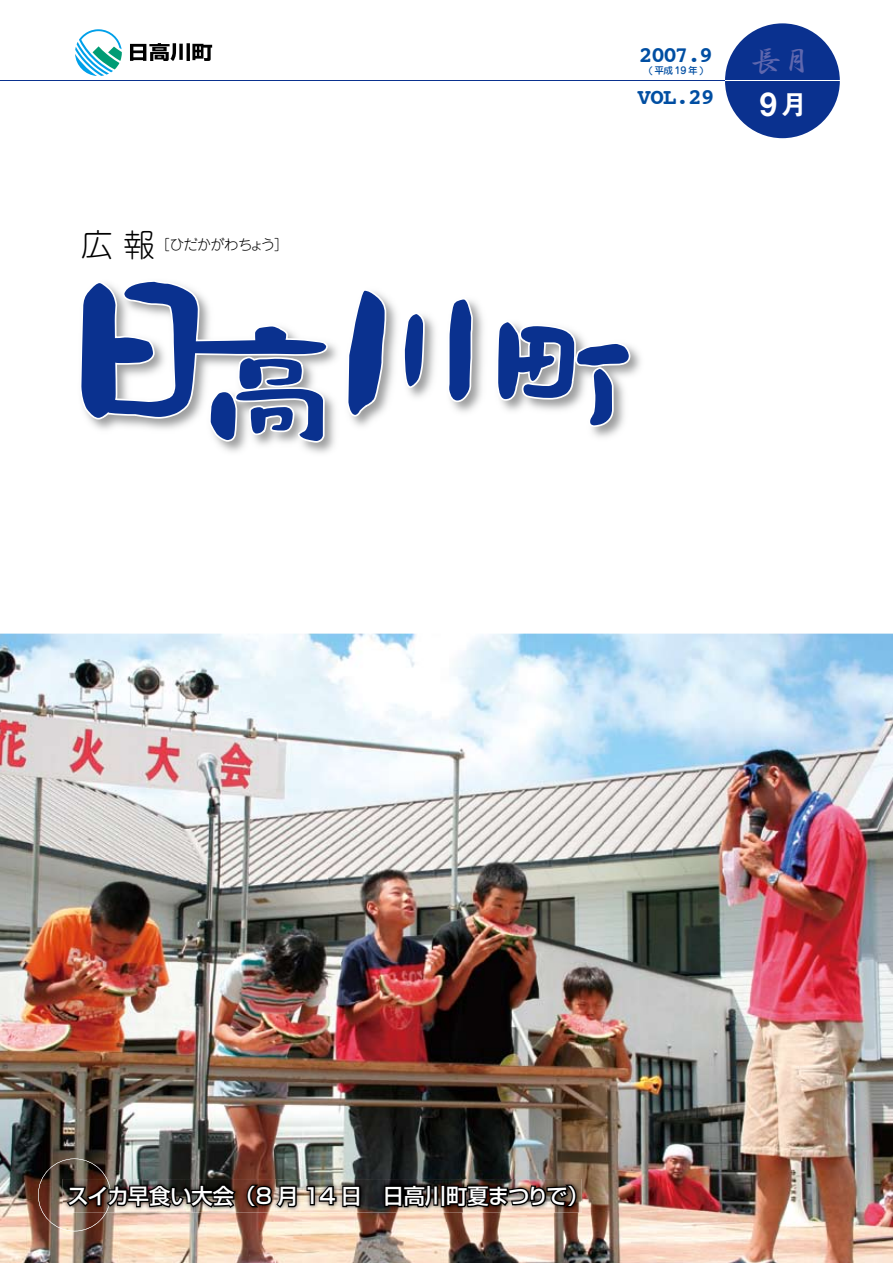
<style>
.page{position:relative;width:893px;height:1263px;background:#fff}
.page>*{position:absolute;margin:0;border:0;box-sizing:border-box;transform-origin:0 0}
.t1{font:300 31.95px "Jun 101 Pro";color:#000}
.t2{font:31.95px "Midashi Go Pro MB31";color:#fff}
.t3{font:30.9px "DFSN Gyo Sho Std W5";color:#5f67ae}
.t4{font:27.6px "Midashi Go Pro MB31";color:#fff}
.t5{font:700 22.35px "Courier";letter-spacing:-.045em;color:#004ea2}
.t6{font:500 21.3px "Shin Go Pro";letter-spacing:-.005em;color:#fff}
.t7{font:300 14.4px "Jun 101 Pro";letter-spacing:-.065em;color:#000}
.t8{font:500 9.6px "Jun 34 Pro";letter-spacing:.065em;color:#004ea2}
</style>
<div class="page">
<img style="left:0;top:634px;width:893px;height:629px">
<img style="left:218px;top:346px;width:423px;height:107px">
<svg style="left:152px;top:281px;width:478px;height:162px"></svg>
<svg style="left:81px;top:282px;width:245px;height:159px"></svg>
<svg style="left:348px;top:291px;width:123px;height:124px"></svg>
<svg style="left:498px;top:322px;width:131px;height:103px"></svg>
<hr style="left:0;top:80px;width:725px;height:1px;background:#0a318f">
<svg style="left:75px;top:29px;width:47px;height:47px"></svg>
<svg style="left:130px;top:43px;width:82px;height:18px"></svg>
<div style="left:725px;top:23px;width:115px;height:115px;background:#0a318f;border-radius:50%"></div>
<hr style="left:725px;top:80px;width:115px;height:1px;background:#fff">
<img style="left:238px;top:1179px;width:344px;height:33px">
<img style="left:38px;top:1158px;width:200px;height:73px">
<svg style="left:245px;top:1182px;width:53px;height:27px"></svg>
<svg style="left:305px;top:1182px;width:57px;height:26px"></svg>
<img style="left:383px;top:1183px;width:195px;height:27px">
<h1 class="t1" style="left:81px;top:219px;width:76px">広報</h1>
<p class="t7" style="left:156px;top:233px;width:134px">［ひだかがわちょう[</p>
<p class="t5" style="left:639px;top:42px;width:75px">2007.9</p>
<h2 class="t3" style="left:752px;top:45px;width:63px">長月</h2>
<p class="t8" style="left:648px;top:63px;width:57px">(平成19年)</p>
<p class="t5" style="left:638px;top:84px;width:79px">VOL.29</p>
<h1 class="t2" style="left:759px;top:79px;width:19px">9</h1>
<p class="t4" style="left:780px;top:82px;width:29px">月</p>
<p class="t6" style="left:67px;top:1178px;width:523px">スイカ早食い大会（8 月 14 日　日高川町夏まつりで(</p>
</div>
